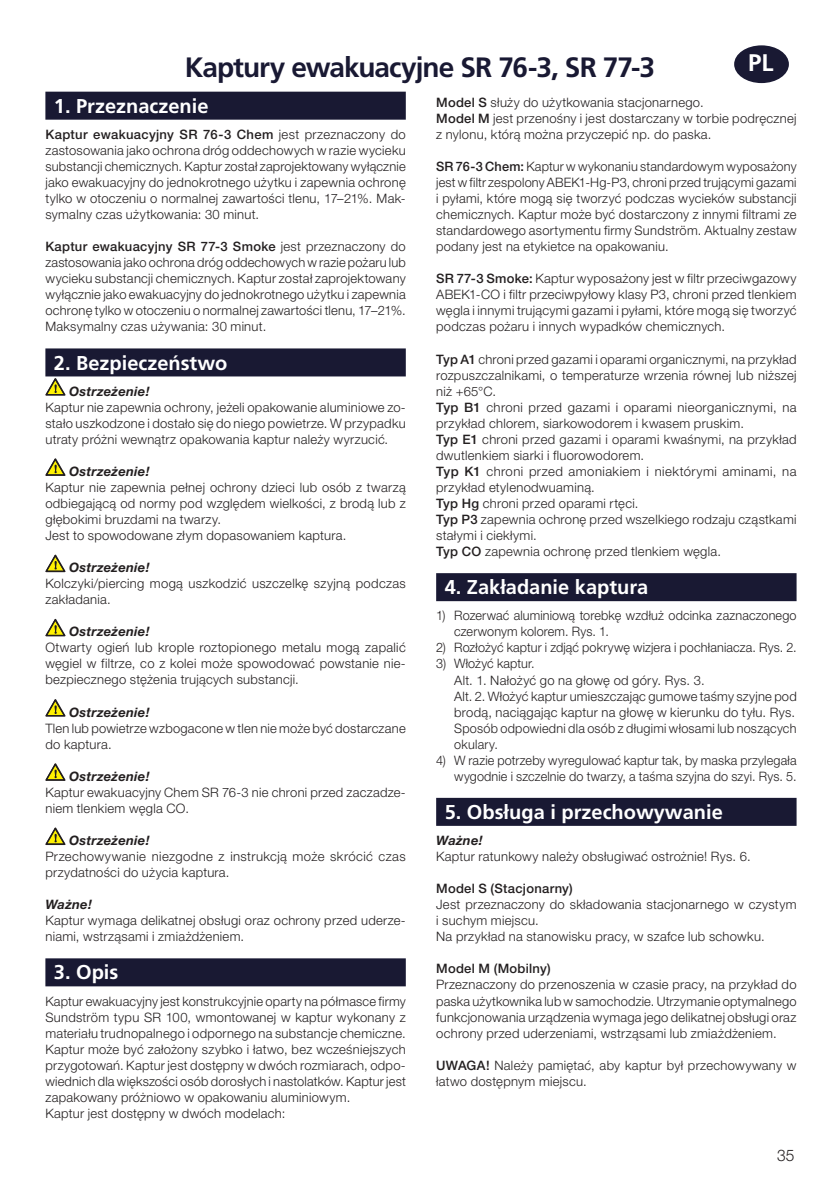
<style>
.page{position:relative;width:840px;height:1191px;background:#fff}
.page>*{position:absolute;margin:0;border:0;box-sizing:border-box;transform-origin:0 0}
.t1{font:700 28px "Frutiger LT Pro";letter-spacing:-.035em;color:#191933}
.t2{font:700 24px "Frutiger LT Pro";color:#fff}
.t3{font:700 20px "Frutiger LT Pro";color:#fff}
.t4{font:300 16px "Helvetica Neue LT Pro";color:#231f20}
.t5{font:300 13px/16px "Helvetica Neue LT Pro";letter-spacing:.02em;color:#231f20}
.t6{font:italic 700 13px "Helvetica Neue LT Pro";letter-spacing:.02em;color:#231f20}
.t7{font:500 13px "Helvetica Neue LT Pro";letter-spacing:.02em;color:#231f20}
.s1{font-weight:500}
</style>
<div class="page">
<div style="left:733px;top:45px;width:55px;height:38px;background:#191933;border-radius:50%"></div>
<div style="left:45px;top:92px;width:360px;height:28px;background:#191933"></div>
<div style="left:45px;top:348px;width:360px;height:28px;background:#191933"></div>
<div style="left:45px;top:958px;width:360px;height:28px;background:#191933"></div>
<svg style="left:45px;top:378px;width:21px;height:17px"></svg>
<svg style="left:45px;top:458px;width:21px;height:18px"></svg>
<svg style="left:45px;top:554px;width:21px;height:18px"></svg>
<svg style="left:45px;top:619px;width:20px;height:17px"></svg>
<svg style="left:45px;top:699px;width:20px;height:17px"></svg>
<svg style="left:45px;top:763px;width:20px;height:18px"></svg>
<svg style="left:45px;top:827px;width:21px;height:18px"></svg>
<div style="left:436px;top:573px;width:360px;height:28px;background:#191933"></div>
<div style="left:436px;top:798px;width:360px;height:28px;background:#191933"></div>
<h1 class="t1" style="left:185px;top:50px;width:471px">Kaptury ewakuacyjne SR 76-3, SR 77-3</h1>
<h2 class="t2" style="left:747px;top:49px;width:27px">PL</h2>
<h3 class="t3" style="left:54px;top:94px;width:156px">1. Przeznaczenie</h3>
<p class="t5" style="left:45px;top:126px;width:362px;text-align:justify"><span class="s1">Kaptur ewakuacyjny SR 76-3 Chem</span> jest przeznaczony do zastosowania jako ochrona dróg oddechowych w razie wycieku substancji chemicznych. Kaptur został zaprojektowany wyłącznie jako ewakuacyjny do jednokrotnego użytku i zapewnia ochronę tylko w otoczeniu o normalnej zawartości tlenu, 17–21%. Mak&shy;symalny czas użytkowania: 30 minut.</p>
<p class="t5" style="left:45px;top:238px;width:362px;text-align:justify"><span class="s1">Kaptur ewakuacyjny SR 77-3 Smoke</span> jest przeznaczony do zastosowania jako ochrona dróg oddechowych w razie pożaru lub wycieku substancji chemicznych. Kaptur został zaprojektowany wyłącznie jako ewakuacyjny do jednokrotnego użytku i zapewnia ochronę tylko w otoczeniu o normalnej zawartości tlenu, 17–21%.<br>Maksymalny czas używania: 30 minut.</p>
<h3 class="t3" style="left:54px;top:351px;width:175px">2. Bezpieczeństwo</h3>
<p class="t6" style="left:69px;top:383px;width:82px">Ostrzeżenie!</p>
<p class="t5" style="left:45px;top:399px;width:361px;text-align:justify">Kaptur nie zapewnia ochrony, jeżeli opakowanie aluminiowe zo&shy;stało uszkodzone i dostało się do niego powietrze. W przypadku utraty próżni wewnątrz opakowania kaptur należy wyrzucić.</p>
<p class="t6" style="left:69px;top:463px;width:82px">Ostrzeżenie!</p>
<p class="t5" style="left:45px;top:479px;width:362px">Kaptur nie zapewnia pełnej ochrony dzieci lub osób z twarzą odbiegającą od normy pod względem wielkości, z brodą lub z głębokimi bruzdami na twarzy.<br>Jest to spowodowane złym dopasowaniem kaptura.</p>
<p class="t6" style="left:69px;top:559px;width:82px">Ostrzeżenie!</p>
<p class="t5" style="left:45px;top:575px;width:361px">Kolczyki/piercing mogą uszkodzić uszczelkę szyjną podczas zakładania.</p>
<p class="t6" style="left:69px;top:623px;width:82px">Ostrzeżenie!</p>
<p class="t5" style="left:45px;top:639px;width:361px;text-align:justify">Otwarty ogień lub krople roztopionego metalu mogą zapalić węgiel w filtrze, co z kolei może spowodować powstanie nie&shy;bezpiecznego stężenia trujących substancji.</p>
<p class="t6" style="left:69px;top:704px;width:82px">Ostrzeżenie!</p>
<p class="t5" style="left:45px;top:720px;width:361px">Tlen lub powietrze wzbogacone w tlen nie może być dostarczane do kaptura.</p>
<p class="t6" style="left:69px;top:768px;width:82px">Ostrzeżenie!</p>
<p class="t5" style="left:45px;top:784px;width:361px">Kaptur ewakuacyjny Chem SR 76-3 nie chroni przed zaczadze&shy;niem tlenkiem węgla CO.</p>
<p class="t6" style="left:69px;top:832px;width:82px">Ostrzeżenie!</p>
<p class="t5" style="left:45px;top:848px;width:362px">Przechowywanie niezgodne z instrukcją może skrócić czas przydatności do użycia kaptura.</p>
<p class="t6" style="left:45px;top:896px;width:48px">Ważne!</p>
<p class="t5" style="left:45px;top:912px;width:361px">Kaptur wymaga delikatnej obsługi oraz ochrony przed uderze&shy;niami, wstrząsami i zmiażdżeniem.</p>
<h3 class="t3" style="left:54px;top:960px;width:66px">3. Opis</h3>
<p class="t5" style="left:45px;top:992px;width:362px">Kaptur ewakuacyjny jest konstrukcyjnie oparty na półmasce firmy Sundström typu SR 100, wmontowanej w kaptur wykonany z materiału trudnopalnego i odpornego na substancje chemiczne.<br>Kaptur może być założony szybko i łatwo, bez wcześniejszych przygotowań. Kaptur jest dostępny w dwóch rozmiarach, odpo&shy;wiednich dla większości osób dorosłych i nastolatków. Kaptur jest zapakowany próżniowo w opakowaniu aluminiowym.<br>Kaptur jest dostępny w dwóch modelach:</p>
<p class="t5" style="left:436px;top:94px;width:362px"><span class="s1">Model S</span> służy do użytkowania stacjonarnego.<br><span class="s1">Model M</span> jest przenośny i jest dostarczany w torbie podręcznej z nylonu, którą można przyczepić np. do paska.</p>
<p class="t5" style="left:436px;top:158px;width:362px;text-align:justify"><span class="s1">SR 76-3 Chem:</span> Kaptur w wykonaniu standardowym wyposażony jest w filtr zespolony ABEK1-Hg-P3, chroni przed trującymi gazami i pyłami, które mogą się tworzyć podczas wycieków substancji chemicznych. Kaptur może być dostarczony z innymi filtrami ze standardowego asortymentu firmy Sundström. Aktualny zestaw podany jest na etykietce na opakowaniu.</p>
<p class="t5" style="left:436px;top:270px;width:362px;text-align:justify"><span class="s1">SR 77-3 Smoke:</span> Kaptur wyposażony jest w filtr przeciwgazowy ABEK1-CO i filtr przeciwpyłowy klasy P3, chroni przed tlenkiem węgla i innymi trującymi gazami i pyłami, które mogą się tworzyć podczas pożaru i innych wypadków chemicznych.</p>
<p class="t5" style="left:436px;top:351px;width:362px"><span class="s1">Typ A1</span> chroni przed gazami i oparami organicznymi, na przykład rozpuszczalnikami, o temperaturze wrzenia równej lub niższej niż +65°C.<br><span class="s1">Typ B1</span> chroni przed gazami i oparami nieorganicznymi, na przykład chlorem, siarkowodorem i kwasem pruskim.<br><span class="s1">Typ E1</span> chroni przed gazami i oparami kwaśnymi, na przykład dwutlenkiem siarki i fluorowodorem.<br><span class="s1">Typ K1</span> chroni przed amoniakiem i niektórymi aminami, na przykład etylenodwuaminą.<br><span class="s1">Typ Hg</span> chroni przed oparami rtęci.<br><span class="s1">Typ P3</span> zapewnia ochronę przed wszelkiego rodzaju cząstkami stałymi i ciekłymi.<br><span class="s1">Typ CO</span> zapewnia ochronę przed tlenkiem węgla.</p>
<h3 class="t3" style="left:444px;top:575px;width:205px">4. Zakładanie kaptura</h3>
<p class="t5" style="left:454px;top:607px;width:344px;text-indent:-18px">1) Rozerwać aluminiową torebkę wzdłuż odcinka zaznaczonego czerwonym kolorem. Rys. 1.</p>
<p class="t5" style="left:436px;top:639px;width:361px">2) Rozłożyć kaptur i zdjąć pokrywę wizjera i pochłaniacza. Rys. 2.</p>
<p class="t5" style="left:454px;top:655px;width:344px;text-indent:-18px">3) Włożyć kaptur.<br>Alt. 1. Nałożyć go na głowę od góry. Rys. 3.<br>Alt. 2. Włożyć kaptur umieszczając gumowe taśmy szyjne pod brodą, naciągając kaptur na głowę w kierunku do tyłu. Rys.<br>Sposób odpowiedni dla osób z długimi włosami lub noszących okulary.</p>
<p class="t5" style="left:436px;top:752px;width:361px;text-align:right">4) W razie potrzeby wyregulować kaptur tak, by maska przylegała wygodnie i szczelnie do twarzy, a taśma szyjna do szyi. Rys. 5.</p>
<h3 class="t3" style="left:444px;top:800px;width:279px">5. Obsługa i przechowywanie</h3>
<p class="t6" style="left:436px;top:832px;width:48px">Ważne!</p>
<p class="t5" style="left:436px;top:848px;width:316px">Kaptur ratunkowy należy obsługiwać ostrożnie! Rys. 6.</p>
<p class="t7" style="left:436px;top:880px;width:138px">Model S (Stacjonarny)</p>
<p class="t5" style="left:436px;top:896px;width:361px">Jest przeznaczony do składowania stacjonarnego w czystym i suchym miejscu.<br>Na przykład na stanowisku pracy, w szafce lub schowku.</p>
<p class="t7" style="left:436px;top:961px;width:116px">Model M (Mobilny)</p>
<p class="t5" style="left:436px;top:976px;width:362px;text-align:justify">Przeznaczony do przenoszenia w czasie pracy, na przykład do paska użytkownika lub w samochodzie. Utrzymanie optymalnego funkcjonowania urządzenia wymaga jego delikatnej obsługi oraz ochrony przed uderzeniami, wstrząsami lub zmiażdżeniem.</p>
<p class="t5" style="left:436px;top:1056px;width:362px"><span class="s1">UWAGA!</span> Należy pamiętać, aby kaptur był przechowywany w łatwo dostępnym miejscu.</p>
<p class="t4" style="left:776px;top:1145px;width:19px">35</p>
</div>
